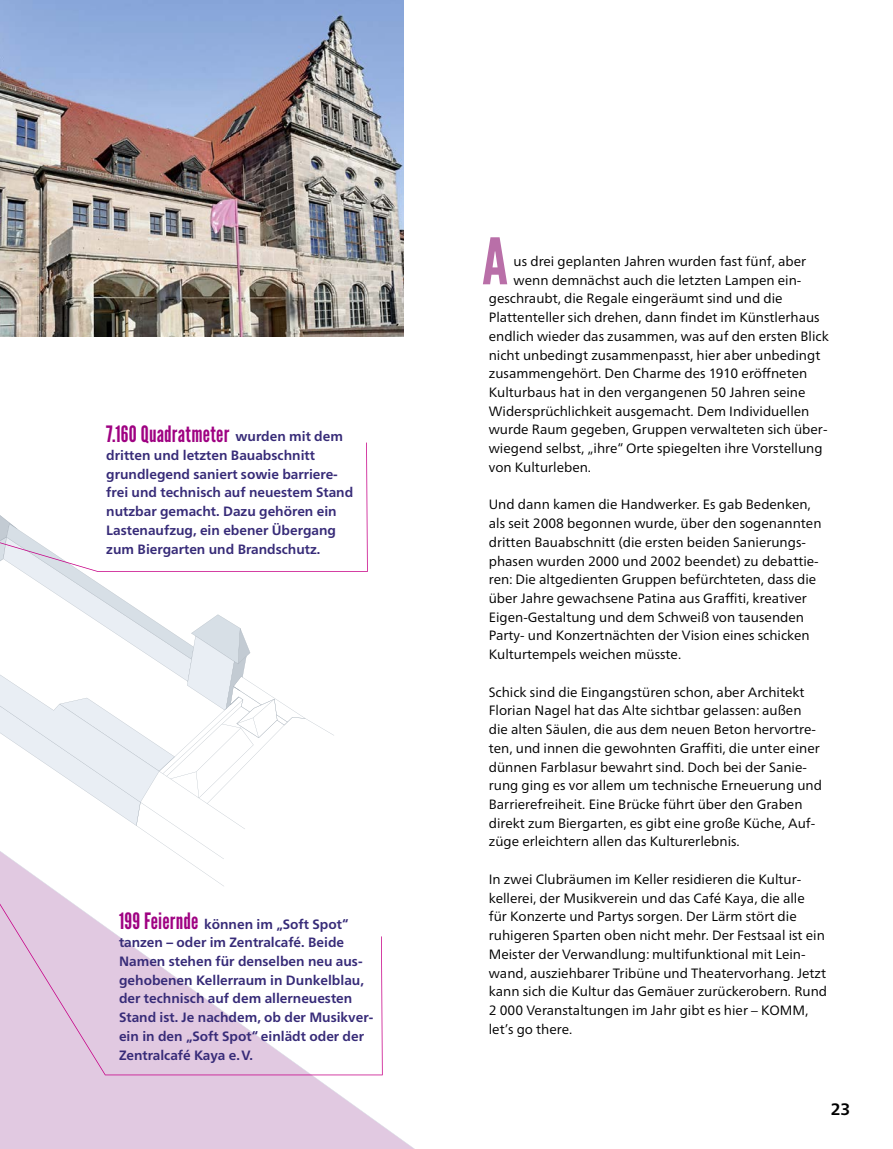
<style>
.page{position:relative;width:893px;height:1149px;background:#fff}
.page>*{position:absolute;margin:0;border:0;box-sizing:border-box;transform-origin:0 0}
.t1{font:22.5px "League Gothic";letter-spacing:.01em;color:#9f0282}
.t2{font:700 16.5px "Neue Frutiger World";color:#000}
.t3{font:13.5px/18.8px "Neue Frutiger World";color:#000}
.t4{font:700 13.5px/18.8px "Neue Frutiger World";color:#372b78}
</style>
<div class="page">
<svg style="left:0;top:283px;width:508px;height:865px"></svg>
<svg style="left:0;top:571px;width:334px;height:58px"></svg>
<svg style="left:383px;top:1058px;width:7px;height:14px"></svg>
<img style="left:0;top:0;width:404px;height:336px">
<svg style="left:0;top:442px;width:368px;height:129px"></svg>
<svg style="left:0;top:629px;width:383px;height:445px"></svg>
<svg style="left:483px;top:237px;width:24px;height:47px"></svg>
<h1 class="t1" style="left:106px;top:420px;width:124px">7.160 Quadratmeter</h1>
<p class="t4" style="left:106px;top:427px;width:248px;text-indent:129px">wurden mit dem dritten und letzten Bauabschnitt grundlegend saniert sowie barriere&shy;frei und technisch auf neuestem Stand nutzbar gemacht. Dazu gehören ein<br>Lastenaufzug, ein ebener Übergang zum Biergarten und Brandschutz.</p>
<h1 class="t1" style="left:119px;top:907px;width:81px">199 Feiernde</h1>
<p class="t4" style="left:119px;top:913px;width:256px;text-indent:85px">können im „Soft Spot“ tanzen – oder im Zentralcafé. Beide Namen stehen für denselben neu aus&shy;gehobenen Kellerraum in Dunkelblau, der technisch auf dem allerneuesten Stand ist. Je nachdem, ob der Musikver&shy;ein in den „Soft Spot“ einlädt oder der Zentralcafé Kaya e. V.</p>
<p class="t3" style="left:514px;top:252px;width:294px">us drei geplanten Jahren wurden fast fünf, aber</p>
<p class="t3" style="left:514px;top:270px;width:289px">wenn demnächst auch die letzten Lampen ein-</p>
<p class="t3" style="left:489px;top:289px;width:295px">geschraubt, die Regale eingeräumt sind und die</p>
<p class="t3" style="left:489px;top:308px;width:332px">Plattenteller sich drehen, dann findet im Künstlerhaus</p>
<p class="t3" style="left:489px;top:327px;width:342px">endlich wieder das zusammen, was auf den ersten Blick</p>
<p class="t3" style="left:489px;top:345px;width:333px">nicht unbedingt zusammenpasst, hier aber unbedingt</p>
<p class="t3" style="left:489px;top:364px;width:320px">zusammengehört. Den Charme des 1910 eröffneten</p>
<p class="t3" style="left:489px;top:383px;width:318px">Kulturbaus hat in den vergangenen 50 Jahren seine</p>
<p class="t3" style="left:489px;top:401px;width:322px">Widersprüchlichkeit ausgemacht. Dem Individuellen</p>
<p class="t3" style="left:489px;top:420px;width:340px">wurde Raum gegeben, Gruppen verwalteten sich über-</p>
<p class="t3" style="left:489px;top:439px;width:335px">wiegend selbst, „ihre“ Orte spiegelten ihre Vorstellung</p>
<p class="t3" style="left:489px;top:458px;width:104px">von Kulturleben.</p>
<p class="t3" style="left:489px;top:495px;width:334px">Und dann kamen die Handwerker. Es gab Bedenken, als seit 2008 begonnen wurde, über den sogenannten dritten Bauabschnitt (die ersten beiden Sanierungs&shy;phasen wurden 2000 und 2002 beendet) zu debattie&shy;ren: Die altgedienten Gruppen befürchteten, dass die über Jahre gewachsene Patina aus Graffiti, kreativer Eigen-Gestaltung und dem Schweiß von tausenden Party- und Konzertnächten der Vision eines schicken Kulturtempels weichen müsste.</p>
<p class="t3" style="left:489px;top:682px;width:335px">Schick sind die Eingangstüren schon, aber Architekt Florian Nagel hat das Alte sichtbar gelassen: außen die alten Säulen, die aus dem neuen Beton hervortre&shy;ten, und innen die gewohnten Graffiti, die unter einer dünnen Farblasur bewahrt sind. Doch bei der Sanie&shy;rung ging es vor allem um technische Erneuerung und Barrierefreiheit. Eine Brücke führt über den Graben direkt zum Biergarten, es gibt eine große Küche, Auf&shy;züge erleichtern allen das Kulturerlebnis.</p>
<p class="t3" style="left:489px;top:869px;width:340px">In zwei Clubräumen im Keller residieren die Kultur&shy;kellerei, der Musikverein und das Café Kaya, die alle<br>für Konzerte und Partys sorgen. Der Lärm stört die ruhigeren Sparten oben nicht mehr. Der Festsaal ist ein Meister der Verwandlung: multifunktional mit Lein&shy;wand, ausziehbarer Tribüne und Theatervorhang. Jetzt kann sich die Kultur das Gemäuer zurückerobern. Rund 2 000 Veranstaltungen im Jahr gibt es hier – KOMM, let’s go there.</p>
<p class="t2" style="left:831px;top:1094px;width:21px">23</p>
</div>
